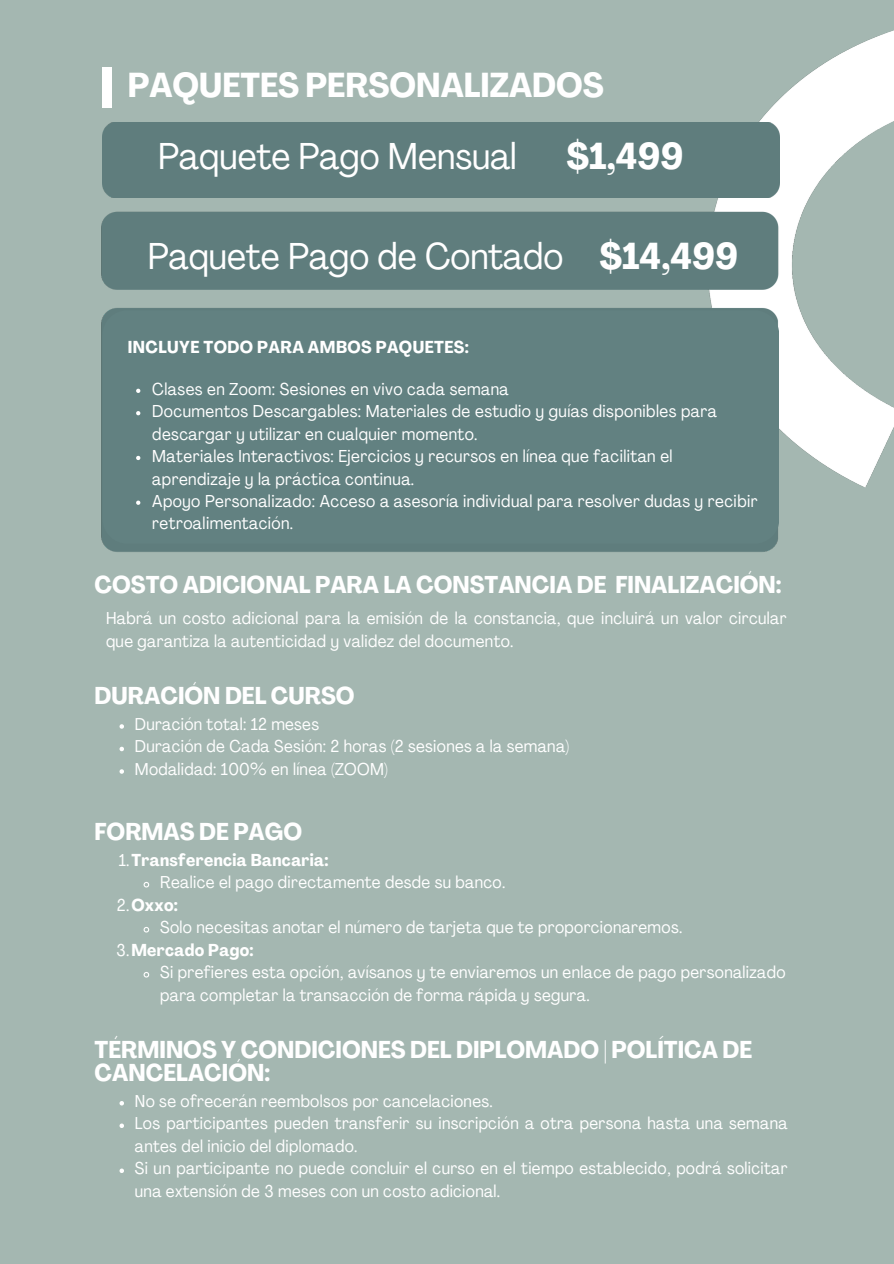
<style>
.page{position:relative;width:894px;height:1264px;background:#fff}
.page>*{position:absolute;margin:0;border:0;box-sizing:border-box;transform-origin:0 0}
.t1{font:condensed 36.9px "Agrandir";color:#fff}
.t2{font:700 condensed 36.9px "Agrandir";color:#fff}
.t3{font:700 condensed 34.05px "Agrandir";color:#fff}
.t4{font:700 condensed 24px/23.7px "Agrandir";color:#fff}
.t5{font:condensed 17.1px/22.4px "Agrandir";letter-spacing:.025em;color:#fff}
.t6{font:700 condensed 17.1px "Agrandir";letter-spacing:.025em;color:#fff}
.t7{font:condensed 16.95px/22.5px "Agrandir";letter-spacing:.02em;color:#fff}
.t8{font:700 condensed 16.95px "Agrandir";letter-spacing:.02em;color:#fff}
.s1{font-weight:400}
</style>
<div class="page">
<div style="left:0;top:0;width:893px;height:1263px;background:#a4b7b1"></div>
<img style="left:101px;top:31px;width:792px;height:521px">
<div style="left:102px;top:310px;width:677px;height:233px;background:#628181;border-radius:25px"></div>
<div style="left:103px;top:122px;width:676px;height:76px;background:#5f7d7d"></div>
<svg style="left:136px;top:389px;width:4px;height:4px"></svg>
<svg style="left:136px;top:411px;width:4px;height:4px"></svg>
<svg style="left:136px;top:456px;width:4px;height:4px"></svg>
<svg style="left:136px;top:500px;width:4px;height:5px"></svg>
<svg style="left:119px;top:724px;width:5px;height:4px"></svg>
<svg style="left:119px;top:746px;width:5px;height:5px"></svg>
<svg style="left:119px;top:769px;width:5px;height:4px"></svg>
<svg style="left:143px;top:882px;width:7px;height:6px"></svg>
<svg style="left:143px;top:927px;width:7px;height:6px"></svg>
<svg style="left:143px;top:972px;width:7px;height:6px"></svg>
<svg style="left:119px;top:1101px;width:5px;height:4px"></svg>
<svg style="left:119px;top:1123px;width:5px;height:4px"></svg>
<svg style="left:119px;top:1168px;width:5px;height:4px"></svg>
<p class="t3" style="left:128px;top:71px;width:477px">PAQUETES PERSONALIZADOS</p>
<p class="t1" style="left:158px;top:141px;width:360px">Paquete Pago Mensual</p>
<h3 class="t2" style="left:566px;top:141px;width:119px">$1,499</h3>
<h5 class="t1" style="left:148px;top:241px;width:417px">Paquete Pago de Contado</h5>
<p class="t2" style="left:599px;top:241px;width:140px">$14,499</p>
<h1 class="t6" style="left:128px;top:340px;width:342px">INCLUYE TODO PARA AMBOS PAQUETES:</h1>
<p class="t5" style="left:152px;top:379px;width:358px">Clases en Zoom: Sesiones en vivo cada semana</p>
<h1 class="t5" style="left:152px;top:402px;width:566px">Documentos Descargables: Materiales de estudio y guías disponibles para descargar y utilizar en cualquier momento.</h1>
<h2 class="t5" style="left:152px;top:447px;width:521px">Materiales Interactivos: Ejercicios y recursos en línea que facilitan el aprendizaje y la práctica continua.</h2>
<h2 class="t5" style="left:152px;top:491px;width:606px">Apoyo Personalizado: Acceso a asesoría individual para resolver dudas y recibir retroalimentación.</h2>
<p class="t4" style="left:95px;top:575px;width:688px">COSTO ADICIONAL PARA LA CONSTANCIA DE FINALIZACIÓN:</p>
<p class="t7" style="left:106px;top:607px;width:682px;line-height:23.7px">Habrá un costo adicional para la emisión de la constancia, que incluirá un valor circular que garantiza la autenticidad y validez del documento.</p>
<h4 class="t4" style="left:95px;top:686px;width:261px">DURACIÓN DEL CURSO</h4>
<p class="t7" style="left:135px;top:714px;width:186px">Duración total: 12 meses</p>
<h4 class="t7" style="left:135px;top:737px;width:436px">Duración de Cada Sesión: 2 horas (2 sesiones a la semana)</h4>
<p class="t7" style="left:135px;top:759px;width:254px">Modalidad: 100% en línea (ZOOM)</p>
<p class="t4" style="left:94px;top:822px;width:209px">FORMAS DE PAGO</p>
<p class="t8" style="left:119px;top:852px;width:211px"><span class="s1">1.</span>Transferencia Bancaria:</p>
<h4 class="t7" style="left:160px;top:872px;width:346px">Realice el pago directamente desde su banco.</h4>
<p class="t8" style="left:117px;top:897px;width:63px"><span class="s1">2.</span>Oxxo:</p>
<p class="t7" style="left:160px;top:917px;width:523px">Solo necesitas anotar el número de tarjeta que te proporcionaremos.</p>
<p class="t8" style="left:116px;top:942px;width:139px"><span class="s1">3.</span>Mercado Pago:</p>
<p class="t7" style="left:160px;top:962px;width:626px">Si prefieres esta opción, avísanos y te enviaremos un enlace de pago personalizado para completar la transacción de forma rápida y segura.</p>
<p class="t4" style="left:95px;top:1039px;width:659px">TÉRMINOS Y CONDICIONES DEL DIPLOMADO | POLÍTICA DE<br>CANCELACIÓN:</p>
<p class="t7" style="left:135px;top:1091px;width:359px">No se ofrecerán reembolsos por cancelaciones.</p>
<p class="t7" style="left:135px;top:1113px;width:654px">Los participantes pueden transferir su inscripción a otra persona hasta una semana antes del inicio del diplomado.</p>
<h4 class="t7" style="left:135px;top:1158px;width:654px">Si un participante no puede concluir el curso en el tiempo establecido, podrá solicitar una extensión de 3 meses con un costo adicional.</h4>
</div>
